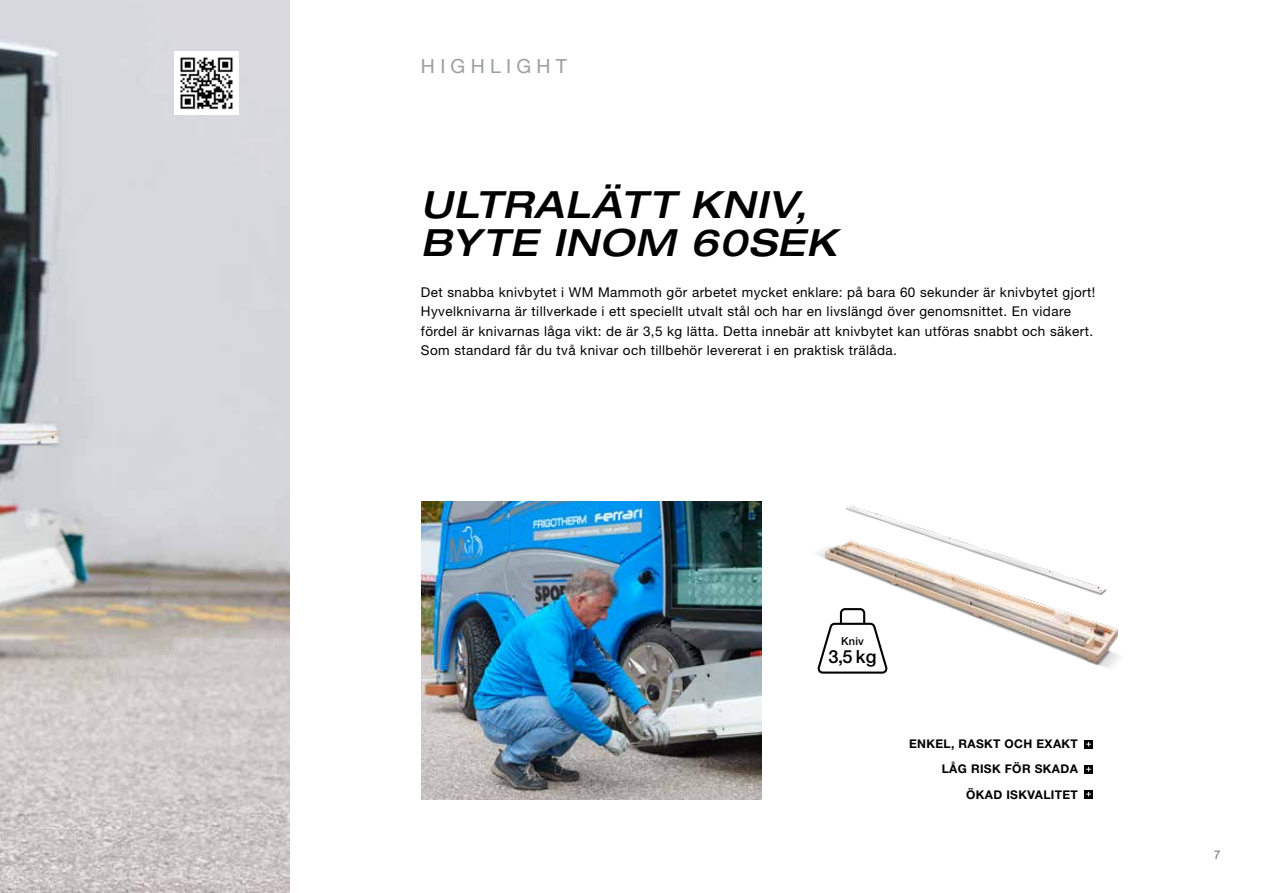
<style>
.page{position:relative;width:1263px;height:893px;background:#fff}
.page>*{position:absolute;margin:0;border:0;box-sizing:border-box;transform-origin:0 0}
.t1{font:italic 500 expanded 37.5px/37.5px "Helvetica Neue LT Std";letter-spacing:.03em;color:#000}
.t2{font:19.5px "Helvetica Neue LT Std";letter-spacing:.27em;color:#9c9e9f}
.t3{font:500 18.15px "Helvetica Neue LT Std";color:#000}
.t4{font:13.5px/19.5px "Helvetica Neue LT Std";letter-spacing:.03em;color:#000}
.t5{font:700 12px/25px "Helvetica Neue LT Std";letter-spacing:.03em;color:#000;text-align:right}
.t6{font:12px "Helvetica Neue LT Std";color:#6a6c71}
.t7{font:500 10.95px "Helvetica Neue LT Std";color:#000}
</style>
<div class="page">
<img style="left:0;top:0;width:289px;height:893px">
<img style="left:817px;top:547px;width:303px;height:121px">
<img style="left:833px;top:505px;width:277px;height:95px">
<img style="left:421px;top:502px;width:340px;height:297px">
<img style="left:174px;top:51px;width:64px;height:64px">
<svg style="left:817px;top:608px;width:71px;height:66px"></svg>
<div style="left:1084px;top:740px;width:9px;height:8px;background:#000"></div>
<svg style="left:1086px;top:742px;width:5px;height:4px"></svg>
<div style="left:1084px;top:765px;width:9px;height:8px;background:#000"></div>
<svg style="left:1086px;top:767px;width:5px;height:4px"></svg>
<div style="left:1084px;top:790px;width:9px;height:8px;background:#000"></div>
<svg style="left:1086px;top:792px;width:5px;height:4px"></svg>
<h2 class="t2" style="left:421px;top:54px;width:148px">HIGHLIGHT</h2>
<h1 class="t1" style="left:421px;top:186px;width:417px">ULTRALÄTT KNIV,<br>BYTE INOM 60SEK</h1>
<p class="t4" style="left:421px;top:282px;width:676px">Det snabba knivbytet i WM Mammoth gör arbetet mycket enklare: på bara 60 sekunder är knivbytet gjort!<br>Hyvelknivarna är tillverkade i ett speciellt utvalt stål och har en livslängd över genomsnittet. En vidare fördel är knivarnas låga vikt: de är 3,5 kg lätta. Detta innebär att knivbytet kan utföras snabbt och säkert.<br>Som standard får du två knivar och tillbehör levererat i en praktisk trälåda.</p>
<p class="t7" style="left:841px;top:634px;width:24px">Kniv</p>
<h3 class="t3" style="left:828px;top:646px;width:50px">3,5 kg</h3>
<p class="t5" style="left:909px;top:731px;width:170px">ENKEL, RASKT OCH EXAKT<br>LÅG RISK FÖR SKADA<br>ÖKAD ISKVALITET</p>
<p class="t6" style="left:1214px;top:847px;width:8px">7</p>
</div>
